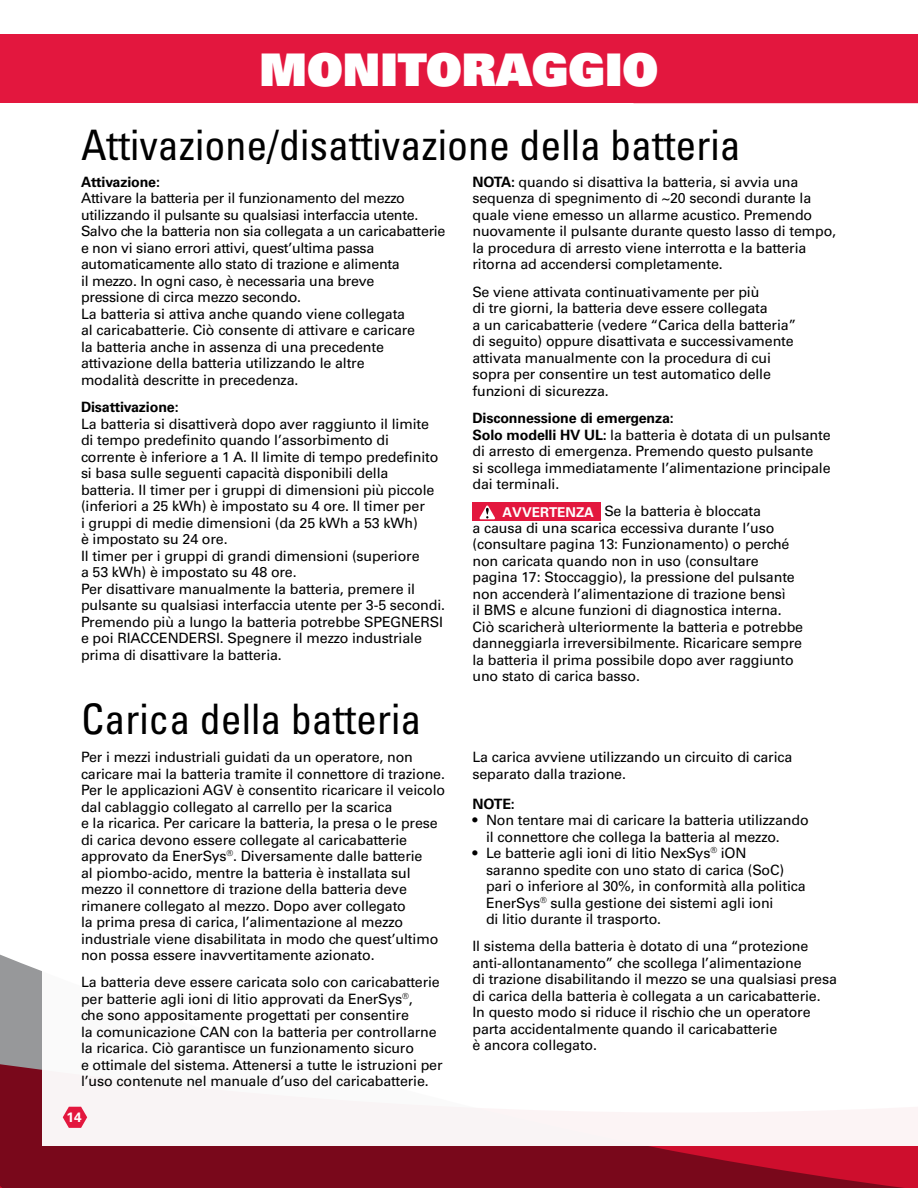
<style>
.page{position:relative;width:918px;height:1188px;background:#fff}
.page>*{position:absolute;margin:0;border:0;box-sizing:border-box;transform-origin:0 0}
.t1{font:45px "Univers LT Std X Black";color:#fff}
.Labels{font:condensed 42px "Univers LT Std";color:#000}
.Labels-2{font:14.25px/16.5px "Univers LT Std";letter-spacing:-.01em;color:#000}
.Labels-3{font:700 14.25px "Univers LT Std";letter-spacing:-.01em;color:#000}
.t2{font:700 13.5px "Univers LT Std";color:#fff}
.s1{font-weight:700}
</style>
<div class="page">
<svg style="left:0;top:954px;width:918px;height:234px;background:#88182b"></svg>
<div style="left:42px;top:857px;width:876px;height:289px;background:#fff"></div>
<div style="left:0;top:35px;width:918px;height:68px;background:#e3173e"></div>
<div style="left:472px;top:503px;width:129px;height:18px;background:#e3173e"></div>
<svg style="left:479px;top:505px;width:16px;height:14px"></svg>
<svg style="left:63px;top:1107px;width:24px;height:21px"></svg>
<p class="t1" style="left:260px;top:40px;width:400px">MONITORAGGIO</p>
<p class="Labels" style="left:81px;top:118px;width:661px">Attivazione/disattivazione della batteria</p>
<p class="Labels-3" style="left:81px;top:174px;width:81px">Attivazione:</p>
<p class="Labels-2" style="left:81px;top:190px;width:366px">Attivare la batteria per il funzionamento del mezzo utilizzando il pulsante su qualsiasi interfaccia utente.<br>Salvo che la batteria non sia collegata a un caricabatterie e non vi siano errori attivi, quest’ultima passa automaticamente allo stato di trazione e alimenta<br>il mezzo. In ogni caso, è necessaria una breve<br>pressione di circa mezzo secondo.</p>
<p class="Labels-2" style="left:81px;top:306px;width:336px">La batteria si attiva anche quando viene collegata al caricabatterie. Ciò consente di attivare e caricare la batteria anche in assenza di una precedente attivazione della batteria utilizzando le altre modalità descritte in precedenza.</p>
<p class="Labels-3" style="left:81px;top:399px;width:99px">Disattivazione:</p>
<p class="Labels-2" style="left:81px;top:416px;width:359px">La batteria si disattiverà dopo aver raggiunto il limite di tempo predefinito quando l’assorbimento di corrente è inferiore a 1 A. Il limite di tempo predefinito si basa sulle seguenti capacità disponibili della batteria. Il timer per i gruppi di dimensioni più piccole (inferiori a 25 kWh) è impostato su 4 ore. Il timer per<br>i gruppi di medie dimensioni (da 25 kWh a 53 kWh)<br>è impostato su 24 ore.</p>
<p class="Labels-2" style="left:81px;top:548px;width:340px">Il timer per i gruppi di grandi dimensioni (superiore a 53 kWh) è impostato su 48 ore.</p>
<p class="Labels-2" style="left:81px;top:581px;width:366px">Per disattivare manualmente la batteria, premere il pulsante su qualsiasi interfaccia utente per 3-5 secondi.<br>Premendo più a lungo la batteria potrebbe SPEGNERSI e poi RIACCENDERSI. Spegnere il mezzo industriale prima di disattivare la batteria.</p>
<p class="Labels-2" style="left:472px;top:174px;width:365px"><span class="s1">NOTA:</span> quando si disattiva la batteria, si avvia una sequenza di spegnimento di ~20 secondi durante la quale viene emesso un allarme acustico. Premendo nuovamente il pulsante durante questo lasso di tempo, la procedura di arresto viene interrotta e la batteria ritorna ad accendersi completamente.</p>
<p class="Labels-2" style="left:472px;top:284px;width:326px">Se viene attivata continuativamente per più<br>di tre giorni, la batteria deve essere collegata<br>a un caricabatterie (vedere “Carica della batteria” di seguito) oppure disattivata e successivamente attivata manualmente con la procedura di cui sopra per consentire un test automatico delle funzioni di sicurezza.</p>
<p class="Labels-3" style="left:472px;top:410px;width:203px">Disconnessione di emergenza:</p>
<p class="Labels-2" style="left:472px;top:426px;width:360px"><span class="s1">Solo modelli HV UL:</span> la batteria è dotata di un pulsante di arresto di emergenza. Premendo questo pulsante<br>si scollega immediatamente l’alimentazione principale dai terminali.</p>
<p class="t2" style="left:503px;top:504px;width:93px">AVVERTENZA</p>
<p class="Labels-2" style="left:472px;top:503px;width:332px;text-indent:132px">Se la batteria è bloccata<br>a causa di una scarica eccessiva durante l’uso (consultare pagina 13: Funzionamento) o perché non caricata quando non in uso (consultare pagina 17: Stoccaggio), la pressione del pulsante non accenderà l’alimentazione di trazione bensì<br>il BMS e alcune funzioni di diagnostica interna.<br>Ciò scaricherà ulteriormente la batteria e potrebbe danneggiarla irreversibilmente. Ricaricare sempre la batteria il prima possibile dopo aver raggiunto uno stato di carica basso.</p>
<p class="Labels" style="left:81px;top:693px;width:342px">Carica della batteria</p>
<p class="Labels-2" style="left:81px;top:749px;width:366px">Per i mezzi industriali guidati da un operatore, non caricare mai la batteria tramite il connettore di trazione.<br>Per le applicazioni AGV è consentito ricaricare il veicolo dal cablaggio collegato al carrello per la scarica<br>e la ricarica. Per caricare la batteria, la presa o le prese di carica devono essere collegate al caricabatterie approvato da EnerSys<sup>®</sup>. Diversamente dalle batterie<br>al piombo-acido, mentre la batteria è installata sul mezzo il connettore di trazione della batteria deve rimanere collegato al mezzo. Dopo aver collegato<br>la prima presa di carica, l’alimentazione al mezzo industriale viene disabilitata in modo che quest’ultimo non possa essere inavvertitamente azionato.</p>
<p class="Labels-2" style="left:81px;top:974px;width:363px">La batteria deve essere caricata solo con caricabatterie per batterie agli ioni di litio approvati da EnerSys<sup>®</sup>,<br>che sono appositamente progettati per consentire<br>la comunicazione CAN con la batteria per controllarne la ricarica. Ciò garantisce un funzionamento sicuro<br>e ottimale del sistema. Attenersi a tutte le istruzioni per l’uso contenute nel manuale d’uso del caricabatterie.</p>
<p class="t2" style="left:66px;top:1110px;width:17px">14</p>
<p class="Labels-2" style="left:472px;top:749px;width:321px">La carica avviene utilizzando un circuito di carica separato dalla trazione.</p>
<p class="Labels-3" style="left:472px;top:795px;width:44px">NOTE:</p>
<p class="Labels-2" style="left:486px;top:812px;width:324px;text-indent:-14px">• Non tentare mai di caricare la batteria utilizzando il connettore che collega la batteria al mezzo.</p>
<p class="Labels-2" style="left:486px;top:845px;width:321px;text-indent:-14px">• Le batterie agli ioni di litio NexSys<sup>®</sup> iON<br>saranno spedite con uno stato di carica (SoC) pari o inferiore al 30%, in conformità alla politica EnerSys<sup>®</sup> sulla gestione dei sistemi agli ioni<br>di litio durante il trasporto.</p>
<p class="Labels-2" style="left:472px;top:938px;width:366px">Il sistema della batteria è dotato di una “protezione anti-allontanamento” che scollega l’alimentazione<br>di trazione disabilitando il mezzo se una qualsiasi presa di carica della batteria è collegata a un caricabatterie.<br>In questo modo si riduce il rischio che un operatore parta accidentalmente quando il caricabatterie<br>è ancora collegato.</p>
</div>
